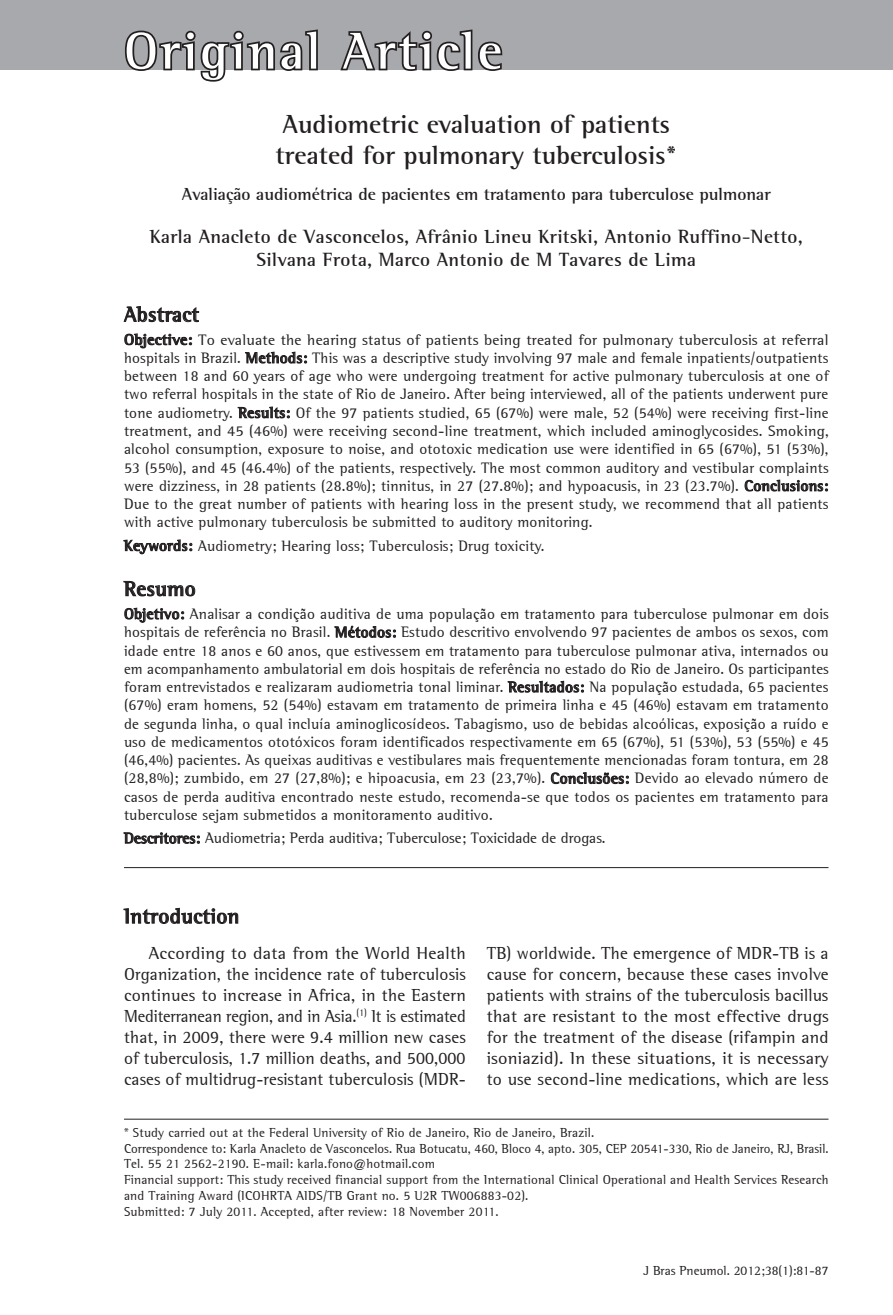
<style>
.page{position:relative;width:893px;height:1315px;background:#fff}
.page>*{position:absolute;margin:0;border:0;box-sizing:border-box;transform-origin:0 0}
.t1{font:700 52.5px "Libre Semi Serif S Si";letter-spacing:.05em;color:#fff}
.Título___1o_idioma{font:700 26.25px/31.5px "Libre Semi Serif S Si";color:#231f20}
.Sub-título___1o_níve{font:700 21px "Libre Semi Serif S Si";letter-spacing:.015em;color:#231f20}
.Resumo___título{font:700 21px "Libre Semi Serif S Si";letter-spacing:.015em;color:#231f20}
.Abstract___título{font:700 21px "Libre Semi Serif S Si";letter-spacing:.015em;color:#231f20}
.Autores{font:700 19.25px/23.1px "Libre Semi Serif S Si";letter-spacing:.015em;color:#231f20;text-align:center}
.Corpo{font:17.5px/21px "Libre Semi Serif S Si";letter-spacing:.01em;color:#231f20;text-align:justify}
.Título___2o_idioma{font:700 17.5px "Libre Semi Serif S Si";color:#231f20}
.Abstract{font:15.22px/18.2px "Libre Semi Serif S Si";letter-spacing:.015em;color:#231f20;text-align:justify}
.Resumo{font:15.22px/18.2px "Libre Semi Serif S Si";letter-spacing:.015em;color:#231f20;text-align:justify;scale:1.04 1}
.palavras-chave-com-f{font:15.22px "Libre Semi Serif S Si";color:#231f20}
.Palavras-chave{font:15.22px "Libre Semi Serif S Si";letter-spacing:.015em;color:#231f20}
.Endereço{font:13.12px/15.8px "Libre Semi Serif S Si";letter-spacing:.015em;color:#231f20}
.rodapé{font:13.12px "Libre Semi Serif S Si";color:#231f20}
.s1{font-weight:700}
</style>
<div class="page">
<div style="left:0;top:0;width:893px;height:70px;background:#a8a9ad"></div>
<hr style="left:124px;top:867px;width:704px;height:1px;background:#231f20">
<svg style="left:124px;top:306px;width:75px;height:16px"></svg>
<svg style="left:125px;top:334px;width:67px;height:14px"></svg>
<svg style="left:245px;top:352px;width:62px;height:11px"></svg>
<svg style="left:238px;top:407px;width:52px;height:11px"></svg>
<svg style="left:745px;top:480px;width:83px;height:11px"></svg>
<svg style="left:124px;top:540px;width:68px;height:14px"></svg>
<svg style="left:124px;top:581px;width:71px;height:15px"></svg>
<svg style="left:125px;top:608px;width:59px;height:14px"></svg>
<svg style="left:335px;top:625px;width:61px;height:12px"></svg>
<svg style="left:508px;top:681px;width:76px;height:11px"></svg>
<svg style="left:551px;top:772px;width:78px;height:12px"></svg>
<svg style="left:124px;top:832px;width:76px;height:11px"></svg>
<hr style="left:124px;top:1118px;width:704px;height:1px;background:#231f20">
<svg style="left:124px;top:908px;width:114px;height:15px"></svg>
<svg style="left:124px;top:29px;width:194px;height:53px"></svg>
<svg style="left:340px;top:29px;width:163px;height:42px"></svg>
<h1 class="t1" style="left:124px;top:19px;width:380px">Original Article</h1>
<p class="Título___1o_idioma" style="left:276px;top:108px;width:403px">Audiometric evaluation of patients treated for pulmonary tuberculosis*</p>
<p class="Título___2o_idioma" style="left:182px;top:184px;width:591px">Avaliação audiométrica de pacientes em tratamento para tuberculose pulmonar</p>
<p class="Autores" style="left:150px;top:225px;width:654px">Karla Anacleto de Vasconcelos, Afrânio Lineu Kritski, Antonio Ruffino-Netto,<br>Silvana Frota, Marco Antonio de M Tavares de Lima</p>
<p class="Resumo___título" style="left:124px;top:301px;width:76px">Abstract</p>
<p class="Resumo" style="left:124px;top:330px;width:679px"><span class="s1">Objective:</span> To evaluate the hearing status of patients being treated for pulmonary tuberculosis at referral hospitals in Brazil. <span class="s1">Methods:</span> This was a descriptive study involving 97 male and female inpatients/outpatients between 18 and 60 years of age who were undergoing treatment for active pulmonary tuberculosis at one of two referral hospitals in the state of Rio de Janeiro. After being interviewed, all of the patients underwent pure tone audiometry. <span class="s1">Results:</span> Of the 97 patients studied, 65 (67%) were male, 52 (54%) were receiving first-line treatment, and 45 (46%) were receiving second-line treatment, which included aminoglycosides. Smoking, alcohol consumption, exposure to noise, and ototoxic medication use were identified in 65 (67%), 51 (53%), 53 (55%), and 45 (46.4%) of the patients, respectively. The most common auditory and vestibular complaints were dizziness, in 28 patients (28.8%); tinnitus, in 27 (27.8%); and hypoacusis, in 23 (23.7%). <span class="s1">Conclusions:<br></span>Due to the great number of patients with hearing loss in the present study, we recommend that all patients with active pulmonary tuberculosis be submitted to auditory monitoring.</p>
<p class="Palavras-chave" style="left:124px;top:536px;width:422px"><span class="s1">Keywords:</span> Audiometry; Hearing loss; Tuberculosis; Drug toxicity.</p>
<p class="Abstract___título" style="left:124px;top:576px;width:73px">Resumo</p>
<p class="Abstract" style="left:124px;top:604px;width:706px"><span class="s1">Objetivo:</span> Analisar a condição auditiva de uma população em tratamento para tuberculose pulmonar em dois hospitais de referência no Brasil. <span class="s1">Métodos:</span> Estudo descritivo envolvendo 97 pacientes de ambos os sexos, com idade entre 18 anos e 60 anos, que estivessem em tratamento para tuberculose pulmonar ativa, internados ou em acompanhamento ambulatorial em dois hospitais de referência no estado do Rio de Janeiro. Os participantes foram entrevistados e realizaram audiometria tonal liminar. <span class="s1">Resultados:</span> Na população estudada, 65 pacientes (67%) eram homens, 52 (54%) estavam em tratamento de primeira linha e 45 (46%) estavam em tratamento de segunda linha, o qual incluía aminoglicosídeos. Tabagismo, uso de bebidas alcoólicas, exposição a ruído e uso de medicamentos ototóxicos foram identificados respectivamente em 65 (67%), 51 (53%), 53 (55%) e 45 (46,4%) pacientes. As queixas auditivas e vestibulares mais frequentemente mencionadas foram tontura, em 28 (28,8%); zumbido, em 27 (27,8%); e hipoacusia, em 23 (23,7%). <span class="s1">Conclusões:</span> Devido ao elevado número de casos de perda auditiva encontrado neste estudo, recomenda-se que todos os pacientes em tratamento para tuberculose sejam submetidos a monitoramento auditivo.</p>
<p class="palavras-chave-com-f" style="left:124px;top:829px;width:483px"><span class="s1">Descritores:</span> Audiometria; Perda auditiva; Tuberculose; Toxicidade de drogas.</p>
<p class="Sub-título___1o_níve" style="left:124px;top:903px;width:117px">Introduction</p>
<p class="Corpo" style="left:124px;top:942px;width:343px;text-indent:25px">According to data from the World Health Organization, the incidence rate of tuberculosis continues to increase in Africa, in the Eastern Mediterranean region, and in Asia.<sup>(1)</sup> It is estimated that, in 2009, there were 9.4 million new cases of tuberculosis, 1.7 million deaths, and 500,000 cases of multidrug-resistant tuberculosis (MDR-</p>
<p class="Corpo" style="left:487px;top:942px;width:343px">TB) worldwide. The emergence of MDR-TB is a cause for concern, because these cases involve patients with strains of the tuberculosis bacillus that are resistant to the most effective drugs for the treatment of the disease (rifampin and isoniazid). In these situations, it is necessary to use second-line medications, which are less</p>
<p class="Endereço" style="left:124px;top:1124px;width:472px">* Study carried out at the Federal University of Rio de Janeiro, Rio de Janeiro, Brazil.</p>
<p class="Endereço" style="left:124px;top:1140px;width:706px">Correspondence to: Karla Anacleto de Vasconcelos. Rua Botucatu, 460, Bloco 4, apto. 305, CEP 20541-330, Rio de Janeiro, RJ, Brasil.</p>
<p class="Endereço" style="left:124px;top:1156px;width:312px">Tel. 55 21 2562-2190. E-mail: karla.fono@hotmail.com</p>
<p class="Endereço" style="left:124px;top:1171px;width:706px">Financial support: This study received financial support from the International Clinical Operational and Health Services Research and Training Award (ICOHRTA AIDS/TB Grant no. 5 U2R TW006883-02).</p>
<p class="Endereço" style="left:124px;top:1203px;width:376px">Submitted: 7 July 2011. Accepted, after review: 18 November 2011.</p>
<p class="rodapé" style="left:644px;top:1263px;width:186px">J Bras Pneumol. 2012;38(1):81-87</p>
</div>
